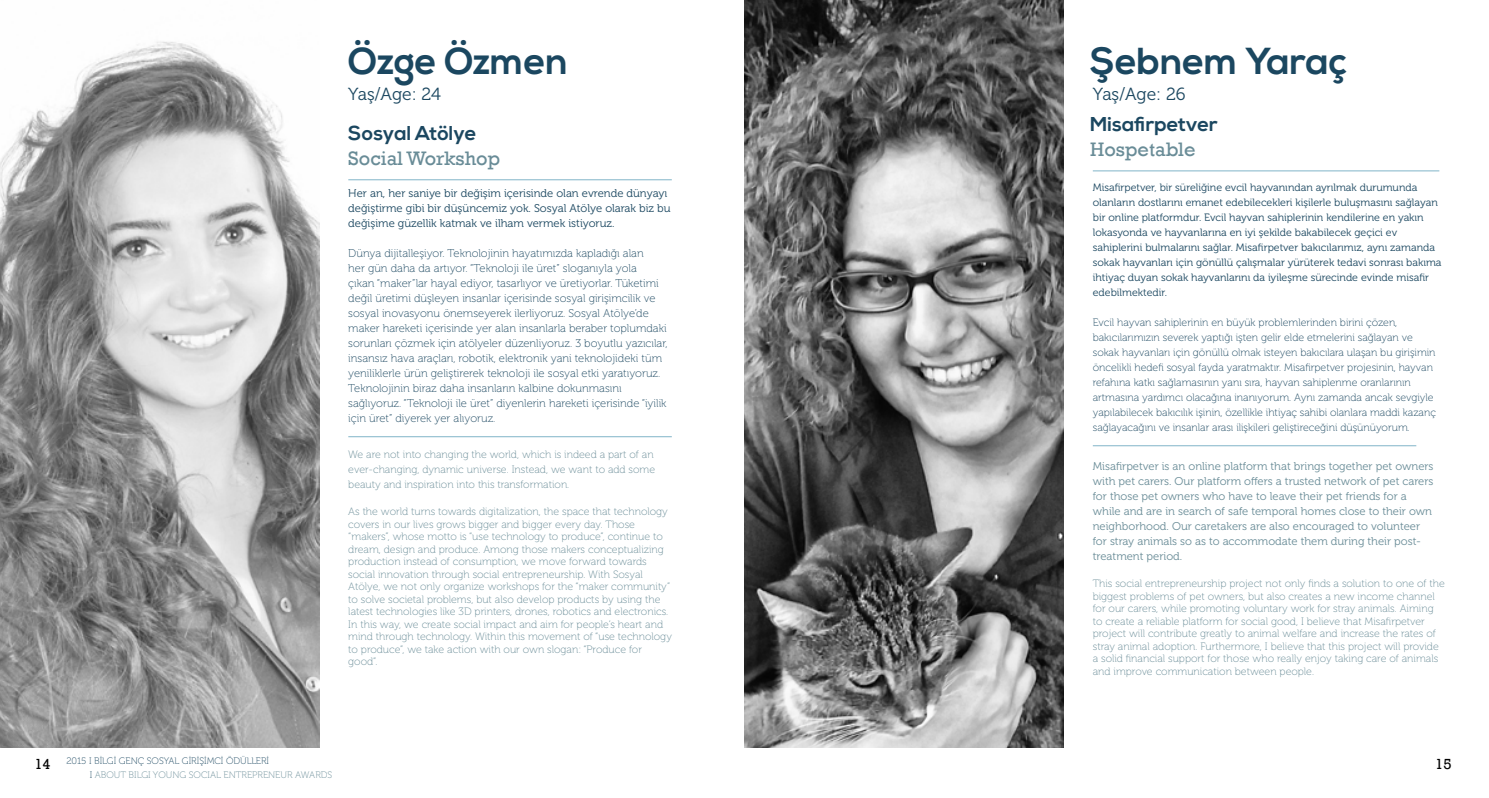
<style>
.page{position:relative;width:1489px;height:798px;background:#fff}
.page>*{position:absolute;margin:0;border:0;box-sizing:border-box;transform-origin:0 0}
.t1{font:700 37.5px "Nexa";color:#1b4760}
.t2{font:700 20px "Nexa";color:#1b4760}
.t3{font:20px "Rockwell";color:#698c97}
.t4{font:17.5px "Museo 300";color:#1b4760}
.t5{font:15px "Rockwell";color:#000}
.t6{font:11.25px/15px "Museo 100";color:#1b4760}
.t7{font:11.25px/15px "Museo 300";color:#698c97}
.t8{font:11.25px/15px "Museo 300";color:#1b4760}
.t9{font:10.62px/12.5px "Museo 100";color:#698c97}
.t10{font:10.62px/15px "Museo 100";color:#1b4760}
.t11{font:10.62px/15px "Museo 300";color:#1b4760}
.t12{font:9.38px/14px "Museo 100";color:#698c97}
.s1{color:#1b4760}
</style>
<div class="page">
<img style="left:0;top:41px;width:319px;height:707px">
<hr style="left:348px;top:436px;width:323px;height:1px;background:#9ac3d3">
<hr style="left:348px;top:179px;width:323px;height:1px;background:#9ac3d3">
<img style="left:744px;top:0;width:319px;height:748px">
<hr style="left:1092px;top:445px;width:324px;height:1px;background:#9ac3d3">
<hr style="left:1092px;top:170px;width:347px;height:1px;background:#9ac3d3">
<h1 class="t1" style="left:348px;top:40px;width:221px">Özge Özmen</h1>
<h3 class="t4" style="left:348px;top:85px;width:94px">Yaş/Age: 24</h3>
<h2 class="t2" style="left:348px;top:121px;width:130px">Sosyal Atölye</h2>
<h2 class="t3" style="left:348px;top:147px;width:153px">Social Workshop</h2>
<p class="t8" style="left:348px;top:186px;width:324px">Her an, her saniye bir değişim içerisinde olan evrende dünyayı değiştirme gibi bir düşüncemiz yok. Sosyal Atölye olarak biz bu değişime güzellik katmak ve ilham vermek istiyoruz.</p>
<p class="t6" style="left:348px;top:246px;width:321px">Dünya dijitalleşiyor. Teknolojinin hayatımızda kapladığı alan<br>her gün daha da artıyor. “Teknoloji ile üret” sloganıyla yola<br>çıkan “maker”lar hayal ediyor, tasarlıyor ve üretiyorlar. Tüketimi değil üretimi düşleyen insanlar içerisinde sosyal girişimcilik ve sosyal inovasyonu önemseyerek ilerliyoruz. Sosyal Atölye’de maker hareketi içerisinde yer alan insanlarla beraber toplumdaki sorunları çözmek için atölyeler düzenliyoruz. 3 boyutlu yazıcılar, insansız hava araçları, robotik, elektronik yani teknolojideki tüm yeniliklerle ürün geliştirerek teknoloji ile sosyal etki yaratıyoruz.<br>Teknolojinin biraz daha insanların kalbine dokunmasını sağlıyoruz. “Teknoloji ile üret” diyenlerin hareketi içerisinde “iyilik için üret” diyerek yer alıyoruz.</p>
<p class="t9" style="left:348px;top:447px;width:308px;line-height:15px">We are not into changing the world, which is indeed a part of an ever-changing, dynamic universe. Instead, we want to add some beauty and inspiration into this transformation.</p>
<p class="t9" style="left:348px;top:505px;width:325px">As the world turns towards digitalization, the space that technology covers in our lives grows bigger and bigger every day. Those “makers”, whose motto is “use technology to produce”, continue to dream, design and produce. Among those makers conceptualizing production instead of consumption, we move forward towards social innovation through social entrepreneurship. With Sosyal Atölye, we not only organize workshops for the “maker community” to solve societal problems, but also develop products by using the latest technologies like 3D printers, drones, robotics and electronics.<br>In this way, we create social impact and aim for people’s heart and mind through technology. Within this movement of “use technology to produce”, we take action with our own slogan: “Produce for good”.</p>
<h1 class="t1" style="left:1090px;top:40px;width:258px">Şebnem Yaraç</h1>
<h3 class="t4" style="left:1092px;top:85px;width:94px">Yaş/Age: 26</h3>
<h2 class="t2" style="left:1090px;top:112px;width:129px">Misafirpetver</h2>
<h2 class="t3" style="left:1090px;top:138px;width:107px">Hospetable</h2>
<p class="t11" style="left:1092px;top:180px;width:350px">Misafirpetver, bir süreliğine evcil hayvanından ayrılmak durumunda olanların dostlarını emanet edebilecekleri kişilerle buluşmasını sağlayan bir online platformdur. Evcil hayvan sahiplerinin kendilerine en yakın lokasyonda ve hayvanlarına en iyi şekilde bakabilecek geçici ev sahiplerini bulmalarını sağlar. Misafirpetver bakıcılarımız, aynı zamanda sokak hayvanları için gönüllü çalışmalar yürüterek tedavi sonrası bakıma ihtiyaç duyan sokak hayvanlarını da iyileşme sürecinde evinde misafir edebilmektedir.</p>
<p class="t10" style="left:1092px;top:315px;width:344px">Evcil hayvan sahiplerinin en büyük problemlerinden birini çözen, bakıcılarımızın severek yaptığı işten gelir elde etmelerini sağlayan ve sokak hayvanları için gönüllü olmak isteyen bakıcılara ulaşan bu girişimin öncelikli hedefi sosyal fayda yaratmaktır. Misafirpetver projesinin, hayvan refahına katkı sağlamasının yanı sıra, hayvan sahiplenme oranlarının artmasına yardımcı olacağına inanıyorum. Aynı zamanda ancak sevgiyle yapılabilecek bakıcılık işinin, özellikle ihtiyaç sahibi olanlara maddi kazanç sağlayacağını ve insanlar arası ilişkileri geliştireceğini düşünüyorum.</p>
<p class="t7" style="left:1092px;top:458px;width:342px">Misafirpetver is an online platform that brings together pet owners with pet carers. Our platform offers a trusted network of pet carers for those pet owners who have to leave their pet friends for a while and are in search of safe temporal homes close to their own neighborhood. Our caretakers are also encouraged to volunteer for stray animals so as to accommodate them during their post&shy;treatment period.</p>
<p class="t9" style="left:1092px;top:577px;width:353px">This social entrepreneurship project not only finds a solution to one of the biggest problems of pet owners, but also creates a new income channel for our carers, while promoting voluntary work for stray animals. Aiming to create a reliable platform for social good, I believe that Misafirpetver project will contribute greatly to animal welfare and increase the rates of stray animal adoption. Furthermore, I believe that this project will provide a solid financial support for those who really enjoy taking care of animals and improve communication between people.</p>
<p class="t12" style="left:90px;top:753px;width:244px;text-indent:-23px"><span class="s1">2015 I BİLGİ GENÇ SOSYAL GİRİŞİMCİ ÖDÜLLERİ<br>I</span> ABOUT BILGI YOUNG SOCIAL ENTREPRENEUR AWARDS</p>
<h3 class="t5" style="left:34px;top:755px;width:18px">14</h3>
<h3 class="t5" style="left:1435px;top:755px;width:18px">15</h3>
</div>
